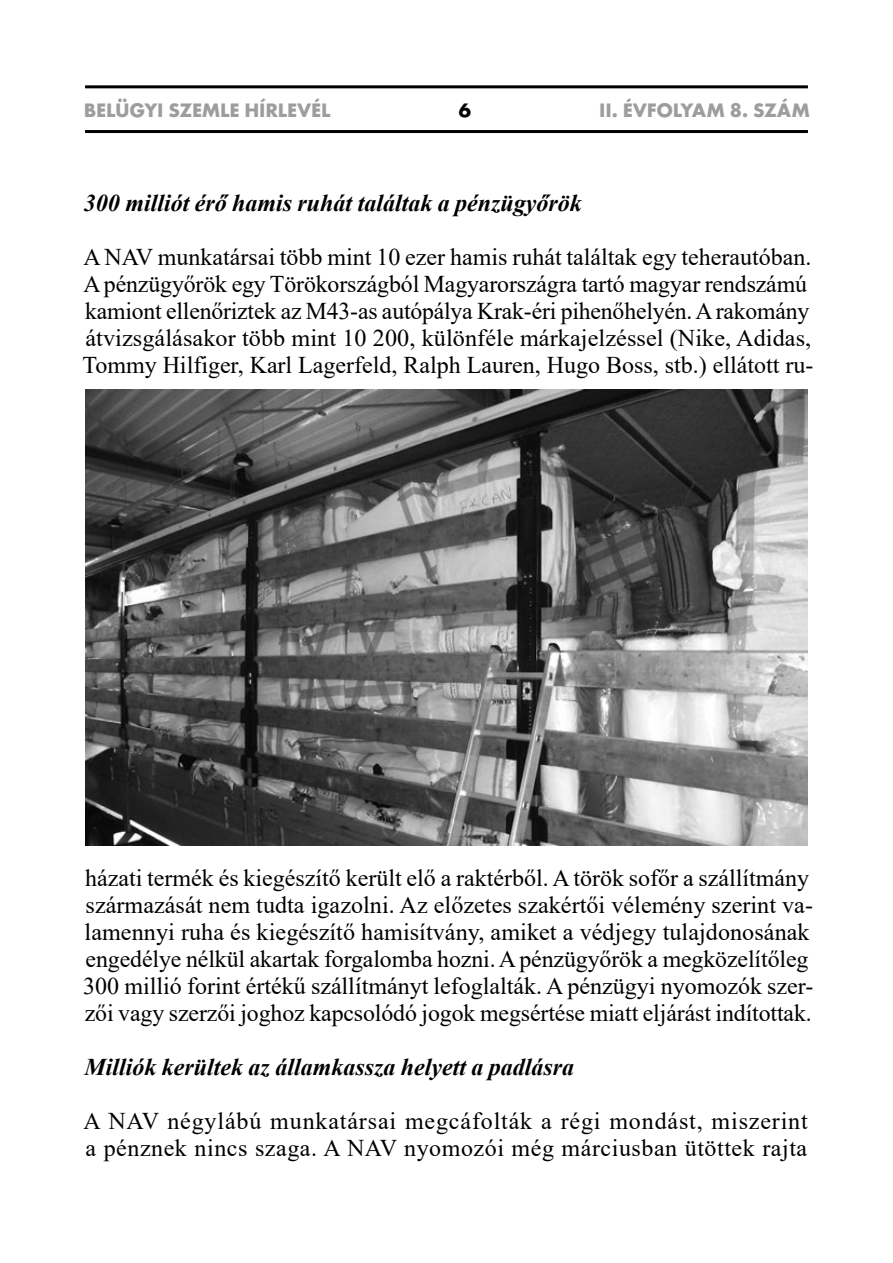
<style>
.page{position:relative;width:893px;height:1263px;background:#fff}
.page>*{position:absolute;margin:0;border:0;box-sizing:border-box;transform-origin:0 0}
.t1{font:24px/27px "Times New Roman";color:#000}
.t2{font:24px/27px "Times New Roman";letter-spacing:.03em;color:#000}
.t3{font:italic 700 24px "Times New Roman";color:#000}
.t4{font:700 18px "Futura ND";letter-spacing:-.015em;color:#9d9d9c}
.t5{font:700 18px "Futura ND";color:#000}
</style>
<div class="page">
<hr style="left:85px;top:130px;width:723px;height:3px;background:#000">
<hr style="left:85px;top:85px;width:723px;height:3px;background:#000">
<img style="left:85px;top:389px;width:723px;height:457px">
<p class="t4" style="left:84px;top:98px;width:249px">BELÜGYI SZEMLE HÍRLEVÉL</p>
<p class="t5" style="left:459px;top:98px;width:14px">6</p>
<p class="t4" style="left:599px;top:98px;width:212px">II. ÉVFOLYAM 8. SZÁM</p>
<p class="t3" style="left:84px;top:186px;width:499px">300 milliót érő hamis ruhát találtak a pénzügyőrök</p>
<p class="t1" style="left:82px;top:242px;width:733px">A NAV munkatársai több mint 10 ezer hamis ruhát találtak egy teherautóban.<br>A pénzügyőrök egy Törökországból Magyarországra tartó magyar rendszámú kamiont ellenőriztek az M43-as autópálya Krak-éri pihenőhelyén. A rakomány átvizsgálásakor több mint 10 200, különféle márkajelzéssel (Nike, Adidas, Tommy Hilfiger, Karl Lagerfeld, Ralph Lauren, Hugo Boss, stb.) ellátott ru-</p>
<p class="t1" style="left:83px;top:863px;width:732px">házati termék és kiegészítő került elő a raktérből. A török sofőr a szállítmány származását nem tudta igazolni. Az előzetes szakértői vélemény szerint va&shy;lamennyi ruha és kiegészítő hamisítvány, amiket a védjegy tulajdonosának engedélye nélkül akartak forgalomba hozni. A pénzügyőrök a megközelítőleg 300 millió forint értékű szállítmányt lefoglalták. A pénzügyi nyomozók szer&shy;zői vagy szerzői joghoz kapcsolódó jogok megsértése miatt eljárást indítottak.</p>
<p class="t3" style="left:84px;top:1050px;width:491px">Milliók kerültek az államkassza helyett a padlásra</p>
<p class="t2" style="left:84px;top:1106px;width:726px">A NAV négylábú munkatársai megcáfolták a régi mondást, miszerint a pénznek nincs szaga. A NAV nyomozói még márciusban ütöttek rajta</p>
</div>
